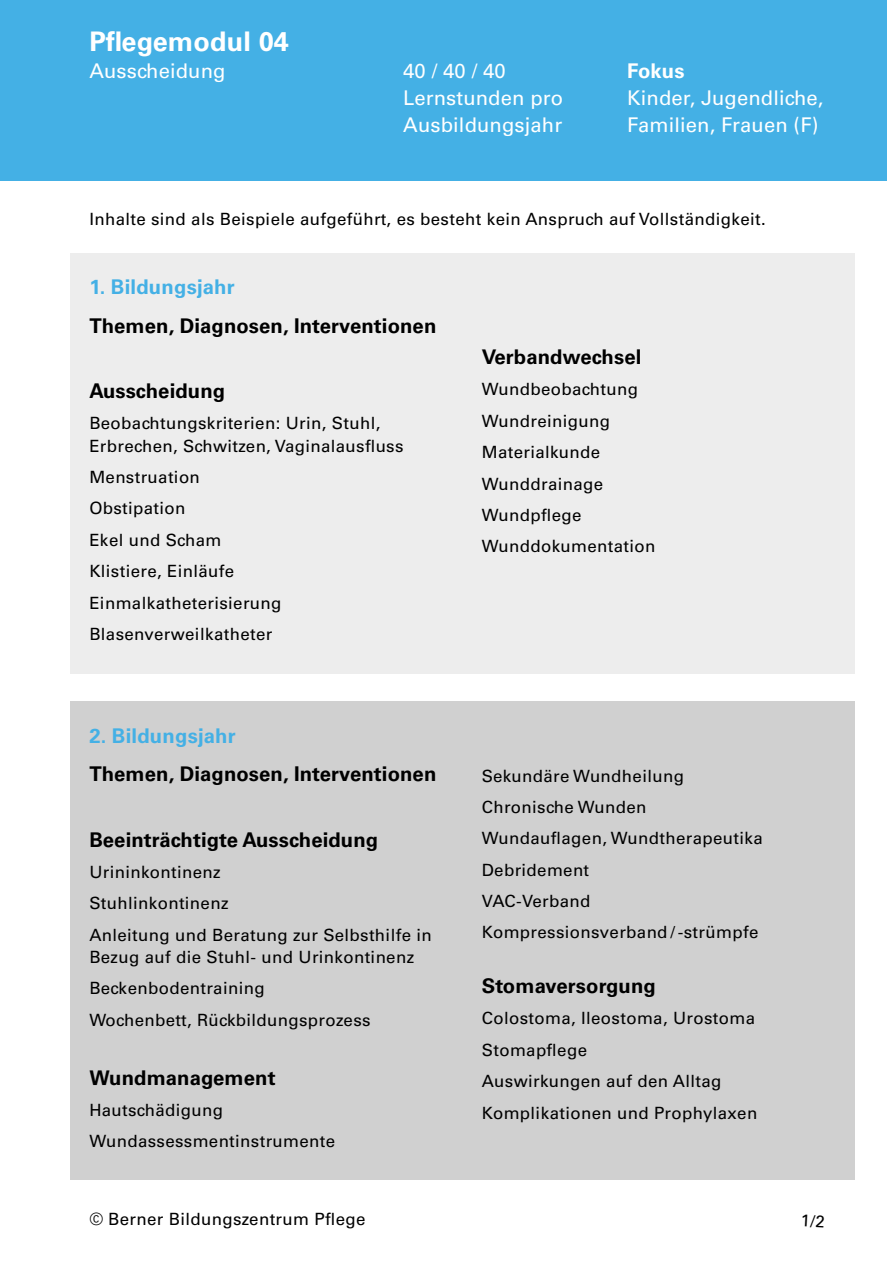
<style>
.page{position:relative;width:887px;height:1263px;background:#fff}
.page>*{position:absolute;margin:0;border:0;box-sizing:border-box;transform-origin:0 0}
.t1{font:700 27px "Univers LT Std";letter-spacing:.005em;color:#fff}
.t2{font:700 20.25px "Univers LT Std";letter-spacing:.005em;color:#000}
.t3{font:20.25px/27px "Univers LT Std";letter-spacing:.005em;color:#fff}
.t4{font:700 20.25px "Univers LT Std";letter-spacing:.01em;color:#44b0e5}
.t5{font:700 20.25px "Univers LT Std";letter-spacing:.005em;color:#fff}
.t6{font:16.88px/31.3px "Univers LT Std";letter-spacing:.02em;color:#000}
</style>
<div class="page">
<div style="left:0;top:0;width:887px;height:180px;background:#44b0e5"></div>
<div style="left:70px;top:253px;width:785px;height:421px;background:#ededed"></div>
<div style="left:70px;top:702px;width:785px;height:478px;background:#d0d0d0"></div>
<h1 class="t1" style="left:89px;top:26px;width:201px">Pflegemodul 04</h1>
<p class="t3" style="left:89px;top:58px;width:138px">Ausscheidung</p>
<p class="t3" style="left:403px;top:58px;width:161px">40 / 40 / 40<br>Lernstunden pro<br>Ausbildungsjahr</p>
<p class="t5" style="left:627px;top:59px;width:59px">Fokus</p>
<p class="t3" style="left:627px;top:85px;width:198px">Kinder, Jugendliche,<br>Familien, Frauen (F)</p>
<p class="t6" style="left:89px;top:203px;width:678px">Inhalte sind als Beispiele aufgeführt, es besteht kein Anspruch auf Vollständigkeit.</p>
<p class="t4" style="left:89px;top:275px;width:147px">1. Bildungsjahr</p>
<p class="t2" style="left:89px;top:314px;width:348px">Themen, Diagnosen, Interventionen</p>
<p class="t2" style="left:89px;top:379px;width:137px">Ausscheidung</p>
<p class="t6" style="left:89px;top:412px;width:316px;line-height:22.5px">Beobachtungskriterien: Urin, Stuhl,<br>Erbrechen, Schwitzen, Vaginalausfluss</p>
<p class="t6" style="left:89px;top:462px;width:194px">Menstruation<br>Obstipation<br>Ekel und Scham<br>Klistiere, Einläufe<br>Einmalkatheterisierung<br>Blasenverweilkatheter</p>
<p class="t4" style="left:89px;top:724px;width:148px">2. Bildungsjahr</p>
<p class="t2" style="left:89px;top:762px;width:348px">Themen, Diagnosen, Interventionen</p>
<p class="t2" style="left:89px;top:827px;width:290px">Beeinträchtigte Ausscheidung</p>
<p class="t6" style="left:89px;top:856px;width:344px">Urininkontinenz<br>Stuhlinkontinenz<br>Anleitung und Beratung zur Selbsthilfe in</p>
<p class="t6" style="left:89px;top:941px;width:326px">Bezug auf die Stuhl- und Urinkontinenz<br>Beckenbodentraining<br>Wochenbett, Rückbildungsprozess</p>
<p class="t2" style="left:89px;top:1065px;width:188px">Wundmanagement</p>
<p class="t6" style="left:89px;top:1094px;width:247px">Hautschädigung<br>Wundassessmentinstrumente</p>
<p class="t6" style="left:89px;top:1203px;width:278px">© Berner Bildungszentrum Pflege</p>
<p class="t2" style="left:482px;top:345px;width:161px">Verbandwechsel</p>
<p class="t6" style="left:482px;top:374px;width:175px">Wundbeobachtung<br>Wundreinigung<br>Materialkunde<br>Wunddrainage<br>Wundpflege<br>Wunddokumentation</p>
<p class="t6" style="left:482px;top:760px;width:283px">Sekundäre Wundheilung<br>Chronische Wunden<br>Wundauflagen, Wundtherapeutika<br>Debridement<br>VAC-Verband<br>Kompressionsverband /-strümpfe</p>
<p class="t2" style="left:482px;top:974px;width:176px">Stomaversorgung</p>
<p class="t6" style="left:482px;top:1003px;width:277px">Colostoma, Ileostoma, Urostoma<br>Stomapflege<br>Auswirkungen auf den Alltag<br>Komplikationen und Prophylaxen</p>
</div>
